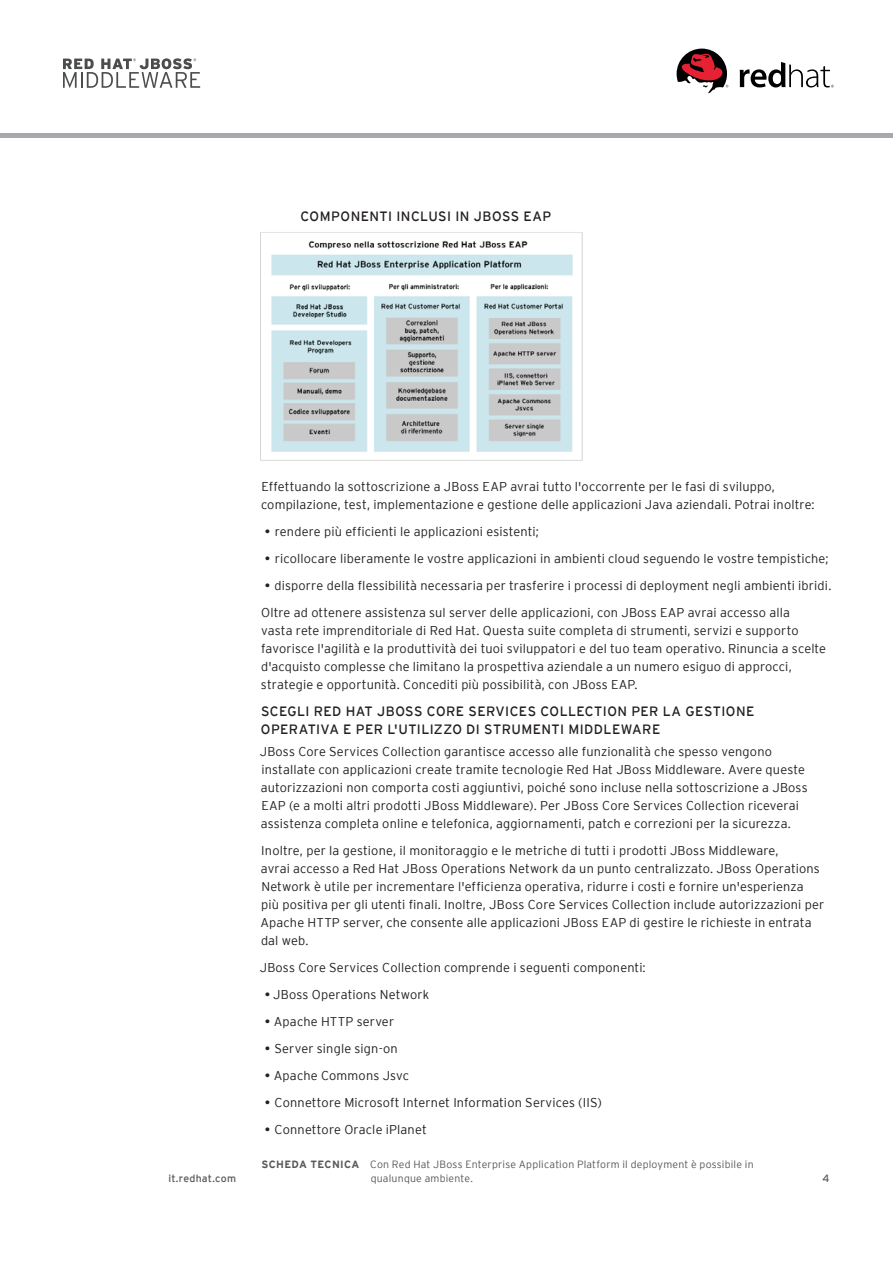
<style>
.page{position:relative;width:893px;height:1263px;background:#fff}
.page>*{position:absolute;margin:0;border:0;box-sizing:border-box;transform-origin:0 0}
.t1{font:13.5px/18px "Interstate";letter-spacing:.03em;color:#231f20}
.t2{font:300 12.75px/18px "Interstate";letter-spacing:.01em;color:#231f20}
.t3{font:300 10.5px/13.5px "Interstate";letter-spacing:.02em;color:#57585a}
.t4{font:10.5px "Interstate";letter-spacing:.02em;color:#57585a}
.s1{font-weight:400}
.s2{font-weight:700}
</style>
<div class="page">
<img style="left:260px;top:232px;width:323px;height:229px">
<svg style="left:740px;top:62px;width:94px;height:25px"></svg>
<svg style="left:677px;top:49px;width:51px;height:45px"></svg>
<svg style="left:63px;top:58px;width:137px;height:30px"></svg>
<hr style="left:0;top:133px;width:893px;height:4px;background:#a8a9ad">
<p class="t1" style="left:301px;top:207px;width:252px">COMPONENTI INCLUSI IN JBOSS EAP</p>
<p class="t2" style="left:261px;top:477px;width:555px">Effettuando la sottoscrizione a JBoss EAP avrai tutto l'occorrente per le fasi di sviluppo, compilazione, test, implementazione e gestione delle applicazioni Java aziendali. Potrai inoltre:</p>
<p class="t2" style="left:265px;top:522px;width:275px"><span class="s1">•</span> rendere più efficienti le applicazioni esistenti;</p>
<p class="t2" style="left:265px;top:549px;width:565px"><span class="s1">•</span> ricollocare liberamente le vostre applicazioni in ambienti cloud seguendo le vostre tempistiche;</p>
<p class="t2" style="left:261px;top:571px;width:572px;line-height:27px"><span class="s1">•</span> disporre della flessibilità necessaria per trasferire i processi di deployment negli ambienti ibridi.<br>Oltre ad ottenere assistenza sul server delle applicazioni, con JBoss EAP avrai accesso alla</p>
<p class="t2" style="left:261px;top:621px;width:567px">vasta rete imprenditoriale di Red Hat. Questa suite completa di strumenti, servizi e supporto favorisce l'agilità e la produttività dei tuoi sviluppatori e del tuo team operativo. Rinuncia a scelte d'acquisto complesse che limitano la prospettiva aziendale a un numero esiguo di approcci, strategie e opportunità. Concediti più possibilità, con JBoss EAP.</p>
<p class="t1" style="left:261px;top:702px;width:495px">SCEGLI RED HAT JBOSS CORE SERVICES COLLECTION PER LA GESTIONE<br>OPERATIVA E PER L'UTILIZZO DI STRUMENTI MIDDLEWARE</p>
<p class="t2" style="left:260px;top:742px;width:549px">JBoss Core Services Collection garantisce accesso alle funzionalità che spesso vengono installate con applicazioni create tramite tecnologie Red Hat JBoss Middleware. Avere queste autorizzazioni non comporta costi aggiuntivi, poiché sono incluse nella sottoscrizione a JBoss EAP (e a molti altri prodotti JBoss Middleware). Per JBoss Core Services Collection riceverai assistenza completa online e telefonica, aggiornamenti, patch e correzioni per la sicurezza.</p>
<p class="t2" style="left:260px;top:841px;width:565px">Inoltre, per la gestione, il monitoraggio e le metriche di tutti i prodotti JBoss Middleware,<br>avrai accesso a Red Hat JBoss Operations Network da un punto centralizzato. JBoss Operations Network è utile per incrementare l'efficienza operativa, ridurre i costi e fornire un'esperienza<br>più positiva per gli utenti finali. Inoltre, JBoss Core Services Collection include autorizzazioni per Apache HTTP server, che consente alle applicazioni JBoss EAP di gestire le richieste in entrata dal web.</p>
<p class="t2" style="left:260px;top:958px;width:387px">JBoss Core Services Collection comprende i seguenti componenti:</p>
<p class="t2" style="left:265px;top:985px;width:166px"><span class="s1">•</span> JBoss Operations Network</p>
<p class="t2" style="left:265px;top:1012px;width:131px"><span class="s1">•</span> Apache HTTP server</p>
<p class="t2" style="left:265px;top:1039px;width:134px"><span class="s1">•</span> Server single sign-on</p>
<p class="t2" style="left:265px;top:1066px;width:146px"><span class="s1">•</span> Apache Commons Jsvc</p>
<p class="t2" style="left:265px;top:1093px;width:339px"><span class="s1">•</span> Connettore Microsoft Internet Information Services (IIS)</p>
<p class="t2" style="left:265px;top:1120px;width:163px"><span class="s1">•</span> Connettore Oracle iPlanet</p>
<p class="t3" style="left:371px;top:1158px;width:384px;text-indent:-109px"><span class="s2">SCHEDA TECNICA</span> Con Red Hat JBoss Enterprise Application Platform il deployment è possibile in qualunque ambiente.</p>
<p class="t4" style="left:168px;top:1172px;width:69px">it.redhat.com</p>
<p class="t4" style="left:823px;top:1172px;width:9px">4</p>
</div>
